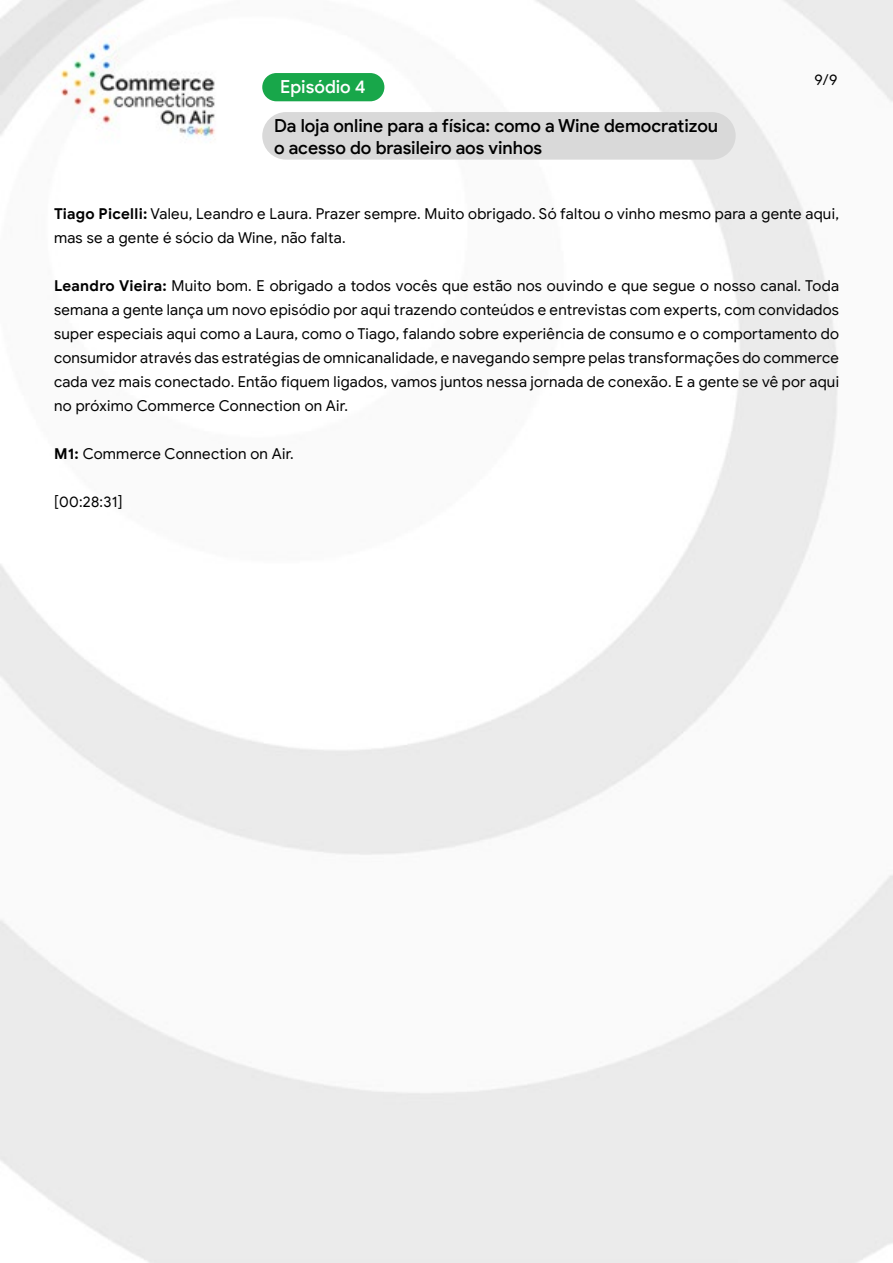
<style>
.page{position:relative;width:893px;height:1263px;background:#fff}
.page>*{position:absolute;margin:0;border:0;box-sizing:border-box;transform-origin:0 0}
.t1{font:500 18px/21.6px "Google Sans Display";letter-spacing:-.005em;color:#000}
.t2{font:500 18px "Google Sans Display";color:#fff}
.t3{font:15px/24px "Google Sans";letter-spacing:.015em;color:#000}
.t4{font:15px "Google Sans Display";color:#000}
.s1{font-weight:700}
</style>
<div class="page">
<img style="left:0;top:0;width:893px;height:1263px">
<div style="left:262px;top:73px;width:122px;height:28px;background:#18a74a;border-radius:14px"></div>
<div style="left:262px;top:112px;width:474px;height:48px;background:#d9d9d9;border-radius:24px"></div>
<p class="t2" style="left:280px;top:76px;width:87px">Episódio 4</p>
<p class="t1" style="left:274px;top:115px;width:446px">Da loja online para a física: como a Wine democratizou o acesso do brasileiro aos vinhos</p>
<p class="t4" style="left:814px;top:70px;width:24px">9/9</p>
<p class="t3" style="left:54px;top:201px;width:786px"><span class="s1">Tiago Picelli:</span> Valeu, Leandro e Laura. Prazer sempre. Muito obrigado. Só faltou o vinho mesmo para a gente aqui, mas se a gente é sócio da Wine, não falta.</p>
<p class="t3" style="left:54px;top:273px;width:787px;text-align:justify"><span class="s1">Leandro Vieira:</span> Muito bom. E obrigado a todos vocês que estão nos ouvindo e que segue o nosso canal. Toda semana a gente lança um novo episódio por aqui trazendo conteúdos e entrevistas com experts, com convidados super especiais aqui como a Laura, como o Tiago, falando sobre experiência de consumo e o comportamento do consumidor através das estratégias de omnicanalidade, e navegando sempre pelas transformações do commerce cada vez mais conectado. Então fiquem ligados, vamos juntos nessa jornada de conexão. E a gente se vê por aqui no próximo Commerce Connection on Air.</p>
<p class="t3" style="left:54px;top:441px;width:241px"><span class="s1">M1:</span> Commerce Connection on Air.</p>
<p class="t3" style="left:54px;top:489px;width:70px">[00:28:31]</p>
</div>
